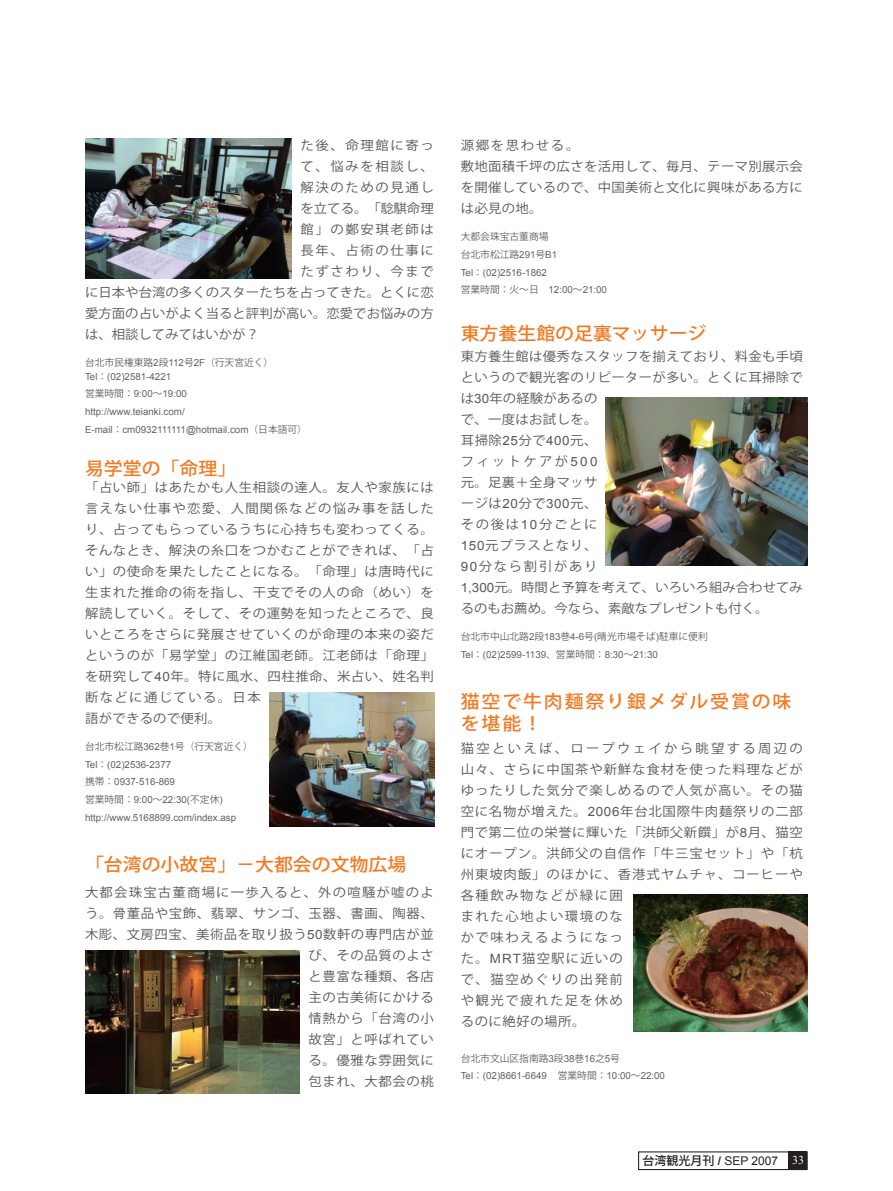
<style>
.page{position:relative;width:893px;height:1191px;background:#fff}
.page>*{position:absolute;margin:0;border:0;box-sizing:border-box;transform-origin:0 0}
.t1{font:500 18px "Koz Go Pro";color:#f47921;scale:1.05 1}
.t2{font:500 18px/21.6px "Koz Go Pro";letter-spacing:.1em;color:#f47921;scale:1.05 1}
.t3{font:12.75px/21px "Koz Go Pro";letter-spacing:.045em;color:#57585a;scale:1.05 1}
.t4{font:12.75px/21px "Koz Go Pro";letter-spacing:.025em;color:#57585a;scale:1.05 1}
.t5{font:12.75px/21px "Koz Go Pro";letter-spacing:.07em;color:#57585a;scale:1.05 1}
.t6{font:12.75px "Koz Go Pro";color:#57585a;scale:1.05 1}
.t7{font:12.75px "Koz Go Pro";letter-spacing:.12em;color:#57585a;scale:1.05 1}
.t8{font:12px "Arial";color:#231f20}
.t9{font:9.75px/17.7px "Arial";color:#636366}
.s1{font-family:"Koz Go Pro"}
.s2{font-family:"Arial"}
.s3{font-family:"Koz Go Pro";font-weight:500}
.s4{font-weight:700}
.s5{font-family:"Times New Roman";color:#fff}
</style>
<div class="page">
<div style="left:638px;top:1151px;width:170px;height:19px;border:1px solid #231f20"></div>
<div style="left:788px;top:1151px;width:19px;height:18px;background:#231f20"></div>
<svg style="left:381px;top:203px;width:13px;height:11px"></svg>
<img style="left:85px;top:950px;width:215px;height:143px">
<img style="left:633px;top:894px;width:175px;height:137px">
<img style="left:606px;top:397px;width:202px;height:169px">
<img style="left:269px;top:692px;width:166px;height:134px">
<img style="left:85px;top:139px;width:207px;height:140px">
<p class="t7" style="left:300px;top:137px;width:128px">た後、命理館に寄っ</p>
<p class="t3" style="left:300px;top:156px;width:128px">て、悩みを相談し、</p>
<p class="t7" style="left:300px;top:179px;width:128px">解決のための見通し</p>
<p class="t3" style="left:300px;top:198px;width:128px">を立てる。「 騏命理</p>
<p class="t7" style="left:300px;top:221px;width:128px">館」の鄭安琪老師は</p>
<p class="t7" style="left:300px;top:242px;width:128px">長年、占術の仕事に</p>
<p class="t7" style="left:300px;top:263px;width:128px">たずさわり、今まで</p>
<p class="t6" style="left:85px;top:284px;width:334px">に日本や台湾の多くのスターたちを占ってきた。とくに恋</p>
<p class="t6" style="left:85px;top:305px;width:334px">愛方面の占いがよく当ると評判が高い。恋愛でお悩みの方</p>
<p class="t6" style="left:85px;top:326px;width:167px">は、相談してみてはいかが？</p>
<p class="t9" style="left:85px;top:356px;width:190px;line-height:13.5px"><span class="s1">台北市民権東路</span>2<span class="s1">段</span>112<span class="s1">号</span>2F<span class="s1">（行天宮近く）<br></span>Tel<span class="s1">：</span>(02)2581-4221</p>
<p class="t9" style="left:85px;top:385px;width:223px"><span class="s1">営業時間：</span>9:00<span class="s1">～</span>19:00<br>http://www.teianki.com/<br>E-mail<span class="s1">：</span>cm0932111111@hotmail.com<span class="s1">（日本語可）</span></p>
<p class="t1" style="left:85px;top:457px;width:146px">易学堂の「命理」</p>
<p class="t3" style="left:85px;top:477px;width:334px">「占い師」はあたかも人生相談の達人。友人や家族には言えない仕事や恋愛、人間関係などの悩み事を話したり、占ってもらっているうちに心持ちも変わってくる。そんなとき、解決の糸口をつかむことができれば、「占い」の使命を果たしたことになる。「命理」は唐時代に生まれた推命の術を指し、干支でその人の命（めい）を解読していく。そして、その運勢を知ったところで、良いところをさらに発展させていくのが命理の本来の姿だというのが「易学堂」の江維国老師。江老師は「命理」を研究して<span class="s2">40</span>年。特に風水、四柱推命、米占い、姓名判断などに通じている。日本<br>語ができるので便利。</p>
<p class="t9" style="left:85px;top:737px;width:169px"><span class="s1">台北市松江路</span>362<span class="s1">巷</span>1<span class="s1">号（行天宮近く）<br></span>Tel<span class="s1">：</span>(02)2536-2377<br><span class="s1">携帯：</span>0937-516-869<br><span class="s1">営業時間：</span>9:00<span class="s1">～</span>22:30(<span class="s1">不定休</span>) http://www.5168899.com/index.asp</p>
<p class="t1" style="left:85px;top:853px;width:308px">「台湾の小故宮」－大都会の文物広場</p>
<p class="t3" style="left:85px;top:882px;width:334px;text-align:right">大都会珠宝古董商場に一歩入ると、外の喧騒が嘘のよう。骨董品や宝飾、翡翠、サンゴ、玉器、書画、陶器、木彫、文房四宝、美術品を取り扱う<span class="s2">50</span>数軒の専門店が並び、その品質のよさ<br>と豊富な種類、各店<br>主の古美術にかける<br>情熱から「台湾の小<br>故宮」と呼ばれてい<br>る。優雅な雰囲気に<br>包まれ、大都会の桃</p>
<p class="t4" style="left:461px;top:135px;width:327px">源郷を思わせる。<br>敷地面積千坪の広さを活用して、毎月、テーマ別展示会を開催しているので、中国美術と文化に興味がある方には必見の地。</p>
<p class="t9" style="left:461px;top:228px;width:148px"><span class="s1">大都会珠宝古董商場<br>台北市松江路</span>291<span class="s1">号</span>B1<br>Tel<span class="s1">：</span>(02)2516-1862<br><span class="s1">営業時間：火～日</span> 12:00<span class="s1">～</span>21:00</p>
<p class="t1" style="left:461px;top:321px;width:236px">東方養生館の足裏マッサージ</p>
<p class="t4" style="left:461px;top:346px;width:327px">東方養生館は優秀なスタッフを揃えており、料金も手頃というので観光客のリピーターが多い。とくに耳掃除では<span class="s2">30</span>年の経験があるの<br>で、一度はお試しを。<br>耳掃除<span class="s2">25</span>分で<span class="s2">400</span>元、<br>フィットケアが<span class="s2">500<br></span>元。足裏＋全身マッサ<br>ージは<span class="s2">20</span>分で<span class="s2">300</span>元、<br>その後は<span class="s2">10</span>分ごとに<br><span class="s2">150</span>元プラスとなり、<br><span class="s2">90</span>分なら割引があり<br><span class="s2">1,300</span>元。時間と予算を考えて、いろいろ組み合わせてみるのもお薦め。今なら、素敵なプレゼントも付く。</p>
<p class="t9" style="left:461px;top:627px;width:249px"><span class="s1">台北市中山北路</span>2<span class="s1">段</span>183<span class="s1">巷</span>4-6<span class="s1">号</span>(<span class="s1">晴光市場そば</span>)<span class="s1">駐車に便利<br></span>Tel<span class="s1">：</span>(02)2599-1139<span class="s1">、営業時間：</span>8:30<span class="s1">～</span>21:30</p>
<p class="t2" style="left:461px;top:691px;width:316px">猫空で牛肉麺祭り銀メダル受賞の味を堪能！</p>
<p class="t5" style="left:461px;top:738px;width:327px">猫空といえば、ロープウェイから眺望する周辺の山々、さらに中国茶や新鮮な食材を使った料理などがゆったりした気分で楽しめるので人気が高い。その猫空に名物が増えた。<span class="s2">2006</span>年台北国際牛肉麺祭りの二部門で第二位の栄誉に輝いた「洪師父新饌」が<span class="s2">8</span>月、猫空にオープン。洪師父の自信作「牛三宝セット」や「杭州東坡肉飯」のほかに、香港式ヤムチャ、コーヒーや各種飲み物などが緑に囲<br>まれた心地よい環境のな<br>かで味わえるようになっ<br>た。<span class="s2">MRT</span>猫空駅に近いの<br>で、猫空めぐりの出発前<br>や観光で疲れた足を休め<br>るのに絶好の場所。</p>
<p class="t9" style="left:461px;top:1049px;width:206px"><span class="s1">台北市文山区指南路</span>3<span class="s1">段</span>38<span class="s1">巷</span>16<span class="s1">之</span>5<span class="s1">号<br></span>Tel<span class="s1">：</span>(02)8661-6649 <span class="s1">営業時間：</span>10:00<span class="s1">～</span>22:00</p>
<p class="t8" style="left:642px;top:1153px;width:163px"><span class="s3">台湾観光月刊</span> <span class="s4">/</span> SEP 2007 <span class="s5">33</span></p>
</div>
